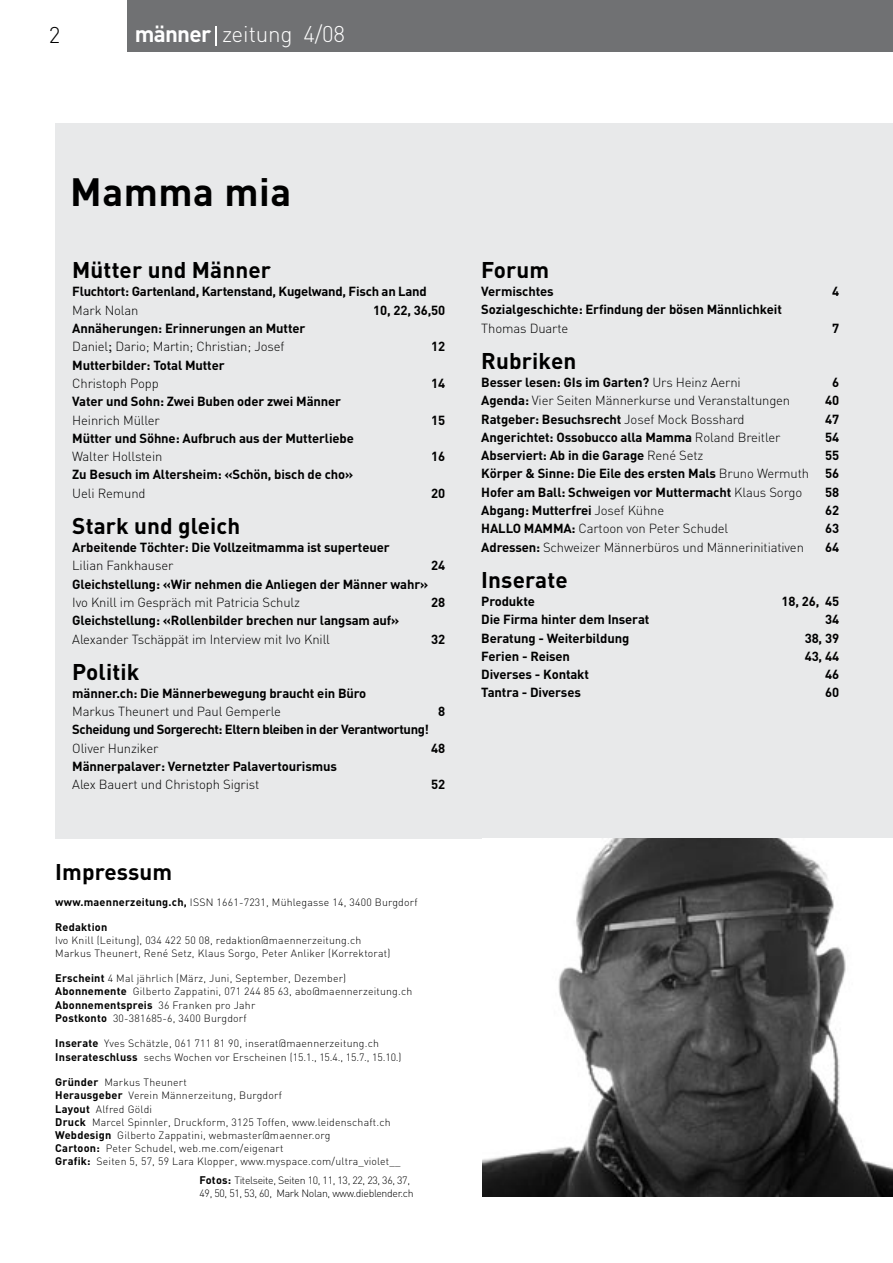
<style>
.page{position:relative;width:893px;height:1263px;background:#fff}
.page>*{position:absolute;margin:0;border:0;box-sizing:border-box;transform-origin:0 0}
.t1{font:700 39px "DIN";letter-spacing:.015em;color:#000}
.t2{font:700 22.5px "DIN";letter-spacing:.005em;color:#000}
.t3{font:300 22.5px "DIN";letter-spacing:-.01em;color:#fff}
.t4{font:300 22.5px "DIN";color:#000}
.t5{font:700 13.05px/18.3px "DIN";letter-spacing:-.01em;color:#000;text-align:justify}
.t6{font:300 13.05px/18.3px "DIN";letter-spacing:-.01em;color:#000}
.t7{font:700 13.05px "DIN";letter-spacing:-.03em;color:#000}
.t8{font:700 10.95px "DIN";letter-spacing:.02em;color:#000}
.t9{font:300 10.5px/13.2px "DIN";letter-spacing:.02em;color:#000}
.t10{font:300 10.5px/12.6px "DIN";letter-spacing:-.03em;color:#000}
.s1{font-weight:700}
.s2{font-family:"Garamond BQ";font-weight:400;font-size:13.35px}
.s3{font-weight:700;font-size:10.95px}
.s4{font-weight:300;font-size:10.5px}
.s5{font-weight:300}
</style>
<div class="page">
<div style="left:55px;top:123px;width:838px;height:715px;background:#e8e9ea"></div>
<div style="left:128px;top:0;width:765px;height:51px;background:#707173"></div>
<svg style="left:216px;top:26px;width:1px;height:20px"></svg>
<img style="left:483px;top:838px;width:410px;height:359px">
<h2 class="t4" style="left:49px;top:21px;width:13px">2</h2>
<h2 class="t3" style="left:135px;top:20px;width:212px"><span class="s1">männer</span> zeitung 4/08</h2>
<h1 class="t1" style="left:70px;top:166px;width:223px">Mamma mia</h1>
<h2 class="t2" style="left:72px;top:255px;width:200px">Mütter und Männer</h2>
<p class="t5" style="left:72px;top:282px;width:356px">Fluchtort: Gartenland, Kartenstand, Kugelwand, Fisch an Land</p>
<p class="t6" style="left:72px;top:301px;width:68px">Mark Nolan</p>
<p class="t5" style="left:373px;top:300px;width:74px">10, 22, 36,50</p>
<p class="t6" style="left:72px;top:319px;width:235px"><span class="s1">Annäherungen: Erinnerungen an Mutter<br></span>Daniel<span class="s2">;</span> Dario; Martin; Christian; Josef</p>
<p class="t5" style="left:431px;top:337px;width:16px">12</p>
<p class="t5" style="left:72px;top:355px;width:154px">Mutterbilder: Total Mutter</p>
<p class="t6" style="left:72px;top:374px;width:88px">Christoph Popp</p>
<p class="t5" style="left:431px;top:373px;width:16px">14</p>
<p class="t5" style="left:72px;top:392px;width:270px">Vater und Sohn: Zwei Buben oder zwei Männer</p>
<p class="t6" style="left:72px;top:410px;width:89px">Heinrich Müller</p>
<p class="t5" style="left:431px;top:410px;width:16px">15</p>
<p class="t5" style="left:72px;top:428px;width:283px">Mütter und Söhne: Aufbruch aus der Mutterliebe</p>
<p class="t6" style="left:72px;top:447px;width:92px">Walter Hollstein</p>
<p class="t5" style="left:431px;top:447px;width:16px">16</p>
<p class="t5" style="left:72px;top:465px;width:283px">Zu Besuch im Altersheim: «Schön, bisch de cho»</p>
<p class="t6" style="left:72px;top:484px;width:75px">Ueli Remund</p>
<p class="t5" style="left:431px;top:483px;width:16px">20</p>
<h2 class="t2" style="left:72px;top:511px;width:169px">Stark und gleich</h2>
<p class="t5" style="left:72px;top:538px;width:319px">Arbeitende Töchter: Die Vollzeitmamma ist superteuer</p>
<p class="t6" style="left:72px;top:556px;width:103px">Lilian Fankhauser</p>
<p class="t5" style="left:431px;top:556px;width:16px">24</p>
<p class="t5" style="left:72px;top:574px;width:358px">Gleichstellung: «Wir nehmen die Anliegen der Männer wahr»</p>
<p class="t6" style="left:72px;top:593px;width:229px">Ivo Knill im Gespräch mit Patricia Schulz</p>
<p class="t5" style="left:431px;top:592px;width:16px">28</p>
<p class="t5" style="left:72px;top:611px;width:329px">Gleichstellung: «Rollenbilder brechen nur langsam auf»</p>
<p class="t6" style="left:72px;top:629px;width:259px">Alexander Tschäppät im Interview mit Ivo Knill</p>
<p class="t5" style="left:431px;top:629px;width:16px">32</p>
<h2 class="t2" style="left:72px;top:657px;width:68px">Politik</h2>
<p class="t5" style="left:72px;top:683px;width:296px">männer.ch: Die Männerbewegung braucht ein Büro</p>
<p class="t6" style="left:72px;top:702px;width:210px">Markus Theunert und Paul Gemperle</p>
<p class="t5" style="left:438px;top:702px;width:9px">8</p>
<p class="t7" style="left:72px;top:721px;width:358px">Scheidung und Sorgerecht: Eltern bleiben in der Verantwortung!</p>
<p class="t6" style="left:72px;top:739px;width:88px">Oliver Hunziker</p>
<p class="t5" style="left:431px;top:738px;width:16px">48</p>
<p class="t5" style="left:72px;top:757px;width:266px">Männerpalaver: Vernetzter Palavertourismus</p>
<p class="t6" style="left:72px;top:775px;width:189px">Alex Bauert und Christoph Sigrist</p>
<p class="t5" style="left:431px;top:775px;width:16px">52</p>
<h2 class="t2" style="left:55px;top:857px;width:118px">Impressum</h2>
<p class="t9" style="left:55px;top:895px;width:364px"><span class="s3">www.maennerzeitung.ch,</span> ISSN 1661-7231, Mühlegasse 14, 3400 Burgdorf</p>
<p class="t8" style="left:55px;top:920px;width:54px">Redaktion</p>
<p class="t9" style="left:55px;top:934px;width:337px;line-height:12.6px">Ivo Knill (Leitung), 034 422 50 08, redaktion@maennerzeitung.ch<br>Markus Theunert, René Setz, Klaus Sorgo, Peter Anliker (Korrektorat)</p>
<p class="t9" style="left:55px;top:972px;width:359px"><span class="s3">Erscheint</span> 4 Mal jährlich (März, Juni, September, Dezember)<br><span class="s3">Abonnemente</span> Gilberto Zappatini, 071 244 85 63, abo@maennerzeitung.ch</p>
<p class="t8" style="left:55px;top:997px;width:202px">Abonnementspreis <span class="s4">36 Franken pro Jahr</span></p>
<p class="t9" style="left:55px;top:1011px;width:193px"><span class="s3">Postkonto</span> 30-381685-6, 3400 Burgdorf</p>
<p class="t9" style="left:55px;top:1037px;width:348px"><span class="s3">Inserate</span> Yves Schätzle, 061 711 81 90, inserat@maennerzeitung.ch<br><span class="s3">Inserateschluss</span> sechs Wochen vor Erscheinen (15.1., 15.4., 15.7., 15.10.)</p>
<p class="t9" style="left:55px;top:1076px;width:347px"><span class="s3">Gründer</span> Markus Theunert<br><span class="s3">Herausgeber</span> Verein Männerzeitung, Burgdorf<br><span class="s3">Layout</span> Alfred Göldi<br><span class="s3">Druck</span> Marcel Spinnler, Druckform, 3125 Toffen, www.leidenschaft.ch <span class="s3">Webdesign</span> Gilberto Zappatini, webmaster@maenner.org<br><span class="s3">Cartoon:</span> Peter Schudel, web.me.com/eigenart<br><span class="s3">Grafik:</span> Seiten 5, 57, 59 Lara Klopper, www.myspace.com/ultra_violet__</p>
<p class="t10" style="left:199px;top:1174px;width:216px"><span class="s3">Fotos:</span> Titelseite, Seiten 10, 11, 13, 22, 23, 36, 37,<br>49, 50, 51, 53, 60, Mark Nolan, www.dieblender.ch</p>
<h2 class="t2" style="left:481px;top:255px;width:70px">Forum</h2>
<p class="t5" style="left:481px;top:282px;width:74px">Vermischtes</p>
<p class="t5" style="left:832px;top:282px;width:9px">4</p>
<p class="t5" style="left:481px;top:300px;width:302px">Sozialgeschichte: Erfindung der bösen Männlichkeit</p>
<p class="t6" style="left:481px;top:319px;width:89px">Thomas Duarte</p>
<p class="t5" style="left:832px;top:318px;width:9px">7</p>
<h2 class="t2" style="left:481px;top:346px;width:97px">Rubriken</h2>
<p class="t5" style="left:481px;top:372px;width:261px">Besser lesen: GIs im Garten? <span class="s5">Urs Heinz Aerni</span></p>
<p class="t5" style="left:832px;top:372px;width:9px">6</p>
<p class="t6" style="left:481px;top:391px;width:310px"><span class="s1">Agenda:</span> Vier Seiten Männerkurse und Veranstaltungen</p>
<p class="t5" style="left:825px;top:391px;width:16px">40</p>
<p class="t5" style="left:481px;top:409px;width:265px">Ratgeber: Besuchsrecht <span class="s5">Josef Mock Bosshard</span></p>
<p class="t5" style="left:825px;top:409px;width:16px">47</p>
<p class="t5" style="left:481px;top:427px;width:301px">Angerichtet: Ossobucco alla Mamma <span class="s5">Roland Breitler</span></p>
<p class="t5" style="left:825px;top:427px;width:16px">54</p>
<p class="t5" style="left:481px;top:446px;width:224px">Abserviert: Ab in die Garage <span class="s5">René Setz</span></p>
<p class="t5" style="left:481px;top:446px;width:359px;text-indent:344px">55<br>Körper &amp; Sinne: Die Eile des ersten Mals <span class="s5">Bruno Wermuth</span> 56<br>Hofer am Ball: Schweigen vor Muttermacht <span class="s5">Klaus Sorgo</span></p>
<p class="t5" style="left:825px;top:482px;width:16px">58</p>
<p class="t5" style="left:481px;top:501px;width:184px">Abgang: Mutterfrei <span class="s5">Josef Kühne</span></p>
<p class="t5" style="left:825px;top:501px;width:16px">62</p>
<p class="t6" style="left:481px;top:519px;width:249px"><span class="s1">HALLO MAMMA:</span> Cartoon von Peter Schudel</p>
<p class="t5" style="left:825px;top:519px;width:16px">63</p>
<p class="t6" style="left:481px;top:538px;width:324px"><span class="s1">Adressen:</span> Schweizer Männerbüros und Männerinitiativen</p>
<p class="t5" style="left:825px;top:537px;width:16px">64</p>
<h2 class="t2" style="left:481px;top:565px;width:88px">Inserate</h2>
<p class="t5" style="left:481px;top:591px;width:55px">Produkte</p>
<p class="t5" style="left:781px;top:591px;width:59px">18, 26, 45</p>
<p class="t5" style="left:481px;top:610px;width:170px">Die Firma hinter dem Inserat</p>
<p class="t5" style="left:825px;top:610px;width:16px">34</p>
<p class="t5" style="left:481px;top:628px;width:150px">Beratung - Weiterbildung</p>
<p class="t5" style="left:805px;top:628px;width:36px">38, 39</p>
<p class="t5" style="left:481px;top:646px;width:90px">Ferien - Reisen</p>
<p class="t5" style="left:805px;top:646px;width:36px">43, 44</p>
<p class="t5" style="left:481px;top:665px;width:109px">Diverses - Kontakt</p>
<p class="t5" style="left:825px;top:665px;width:16px">46</p>
<p class="t5" style="left:481px;top:683px;width:101px">Tantra - Diverses</p>
<p class="t5" style="left:825px;top:683px;width:16px">60</p>
</div>
